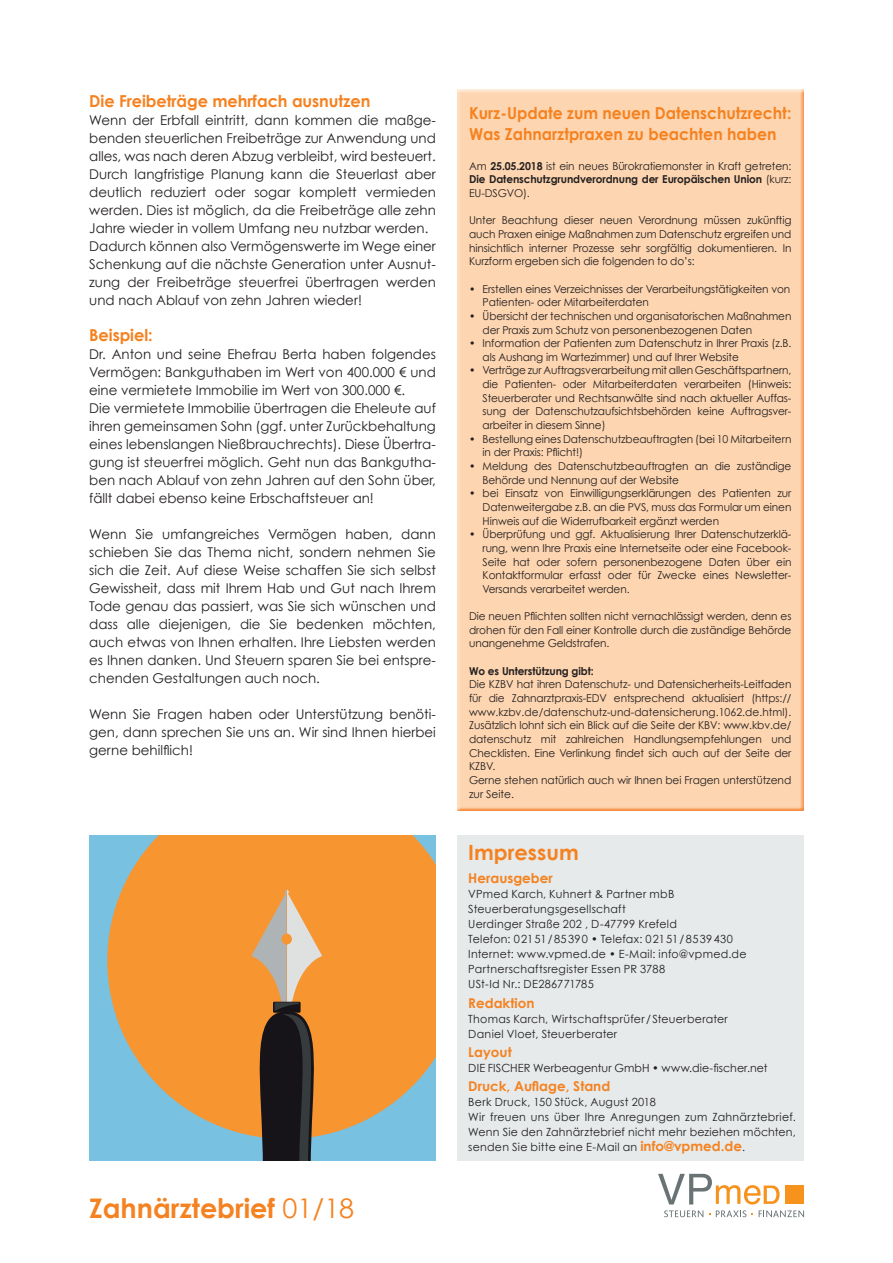
<style>
.page{position:relative;width:893px;height:1263px;background:#fff}
.page>*{position:absolute;margin:0;border:0;box-sizing:border-box;transform-origin:0 0}
.t1{font:700 27px "Century Gothic";color:#f58220}
.t2{font:700 21px "Century Gothic";color:#f58220}
.t3{font:700 16.5px/21px "Century Gothic";color:#f58220;scale:.95 1}
.t4{font:700 16.5px "Century Gothic";color:#f58220}
.t5{font:13.5px/18px "Century Gothic";color:#231f20}
.t6{font:700 13.5px "Century Gothic";color:#f58220}
.t7{font:11.25px/15px "Century Gothic";letter-spacing:.02em;color:#231f20}
.t8{font:10.8px/13.6px "Century Gothic";letter-spacing:-.01em;color:#231f20;text-align:justify}
.t9{font:10.8px/13.6px "Century Gothic";letter-spacing:-.01em;color:#231f20;scale:.96 1}
.t10{font:700 10.8px "Century Gothic";letter-spacing:-.01em;color:#231f20}
.s1{font-weight:400}
.s2{font-weight:700}
.s3{font-weight:700;font-size:13.5px;color:#f58220}
</style>
<div class="page">
<svg style="left:664px;top:1210px;width:39px;height:7px"></svg>
<svg style="left:716px;top:1210px;width:30px;height:7px"></svg>
<svg style="left:759px;top:1210px;width:45px;height:7px"></svg>
<div style="left:786px;top:1185px;width:18px;height:19px;background:#f7931d"></div>
<svg style="left:658px;top:1174px;width:122px;height:30px"></svg>
<div style="left:457px;top:836px;width:347px;height:325px;background:#e6eaeb"></div>
<div style="left:457px;top:89px;width:347px;height:722px;background:#fdd5b0"></div>
<svg style="left:89px;top:836px;width:347px;height:325px;background:#d5a05e"></svg>
<svg style="left:247px;top:890px;width:80px;height:271px;background:#9d744a"></svg>
<h3 class="t4" style="left:89px;top:91px;width:283px">Die Freibeträge mehrfach ausnutzen</h3>
<p class="t5" style="left:89px;top:111px;width:348px">Wenn der Erbfall eintritt, dann kommen die maßge&shy;benden steuerlichen Freibeträge zur Anwendung und alles, was nach deren Abzug verbleibt, wird besteuert.<br>Durch langfristige Planung kann die Steuerlast aber deutlich reduziert oder sogar komplett vermieden werden. Dies ist möglich, da die Freibeträge alle zehn Jahre wieder in vollem Umfang neu nutzbar werden.<br>Dadurch können also Vermögenswerte im Wege einer Schenkung auf die nächste Generation unter Ausnut&shy;zung der Freibeträge steuerfrei übertragen werden und nach Ablauf von zehn Jahren wieder!</p>
<h3 class="t4" style="left:89px;top:325px;width:65px">Beispiel:</h3>
<p class="t5" style="left:89px;top:345px;width:348px">Dr. Anton und seine Ehefrau Berta haben folgendes Vermögen: Bankguthaben im Wert von 400.000 € und eine vermietete Immobilie im Wert von 300.000 €.<br>Die vermietete Immobilie übertragen die Eheleute auf ihren gemeinsamen Sohn (ggf. unter Zurückbehaltung eines lebenslangen Nießbrauchrechts). Diese Übertra&shy;gung ist steuerfrei möglich. Geht nun das Bankgutha&shy;ben nach Ablauf von zehn Jahren auf den Sohn über, fällt dabei ebenso keine Erbschaftsteuer an!</p>
<p class="t5" style="left:89px;top:525px;width:348px;text-align:justify">Wenn Sie umfangreiches Vermögen haben, dann schieben Sie das Thema nicht, sondern nehmen Sie sich die Zeit. Auf diese Weise schaffen Sie sich selbst Gewissheit, dass mit Ihrem Hab und Gut nach Ihrem Tode genau das passiert, was Sie sich wünschen und dass alle diejenigen, die Sie bedenken möchten, auch etwas von Ihnen erhalten. Ihre Liebsten werden es Ihnen danken. Und Steuern sparen Sie bei entspre&shy;chenden Gestaltungen auch noch.</p>
<p class="t5" style="left:89px;top:705px;width:348px;text-align:justify">Wenn Sie Fragen haben oder Unterstützung benöti&shy;gen, dann sprechen Sie uns an. Wir sind Ihnen hierbei gerne behilflich!</p>
<h1 class="t1" style="left:89px;top:1191px;width:266px">Zahnärztebrief <span class="s1">01/18</span></h1>
<h3 class="t3" style="left:469px;top:102px;width:341px">Kurz-Update zum neuen Datenschutzrecht:<br>Was Zahnarztpraxen zu beachten haben</h3>
<p class="t8" style="left:469px;top:159px;width:324px">Am <span class="s2">25.05.2018</span> ist ein neues Bürokratiemonster in Kraft getreten:<br><span class="s2">Die Datenschutzgrundverordnung der Europäischen Union</span> (kurz:<br>EU-DSGVO).</p>
<p class="t8" style="left:469px;top:213px;width:324px">Unter Beachtung dieser neuen Verordnung müssen zukünftig auch Praxen einige Maßnahmen zum Datenschutz ergreifen und hinsichtlich interner Prozesse sehr sorgfältig dokumentieren. In Kurzform ergeben sich die folgenden to do’s:</p>
<p class="t8" style="left:483px;top:282px;width:309px;text-indent:-14px">• Erstellen eines Verzeichnisses der Verarbeitungstätig keiten von<br>Patienten- oder Mitarbeiterdaten</p>
<p class="t9" style="left:483px;top:309px;width:323px;text-indent:-13px">• Übersicht der technischen und organisatorischen Maßnahmen der Praxis zum Schutz von personenbezogenen Daten</p>
<p class="t8" style="left:483px;top:336px;width:310px;text-indent:-14px">• Information der Patienten zum Datenschutz in Ihrer Praxis (z.B. als Aushang im Wartezimmer) und auf Ihrer Website</p>
<p class="t8" style="left:483px;top:364px;width:310px;text-indent:-14px">• Verträge zur Auftragsverarbeitung mit allen Geschäftspartnern, die Patienten- oder Mitarbeiterdaten verarbeiten (Hinweis:<br>Steuerberater und Rechtsanwälte sind nach aktueller Auffas&shy;sung der Datenschutzaufsichtsbehörden keine Auftragsver&shy;arbeiter in diesem Sinne)</p>
<p class="t8" style="left:483px;top:432px;width:310px;text-indent:-14px">• Bestellung eines Datenschutzbeauftragten (bei 10 Mitarbeitern in der Praxis: Pflicht!)</p>
<p class="t8" style="left:483px;top:459px;width:310px;text-indent:-14px">• Meldung des Datenschutzbeauftragten an die zuständige<br>Behörde und Nennung auf der Website</p>
<p class="t8" style="left:483px;top:486px;width:310px;text-indent:-14px">• bei Einsatz von Einwilligungserklärungen des Patienten zur Datenweitergabe z.B. an die PVS, muss das Formular um einen Hinweis auf die Widerrufbarkeit ergänzt werden</p>
<p class="t8" style="left:483px;top:527px;width:310px;text-indent:-14px">• Überprüfung und ggf. Aktualisierung Ihrer Datenschutzerklä&shy;rung, wenn Ihre Praxis eine Internetseite oder eine Facebook-Seite hat oder sofern personenbezogene Daten über ein Kontaktformular erfasst oder für Zwecke eines Newsletter-Versands verarbeitet werden.</p>
<p class="t8" style="left:469px;top:609px;width:324px">Die neuen Pflichten sollten nicht vernachlässigt werden, denn es drohen für den Fall einer Kontrolle durch die zuständige Behörde unangenehme Geldstrafen.</p>
<p class="t10" style="left:469px;top:664px;width:126px">Wo es Unterstützung gibt:</p>
<p class="t8" style="left:469px;top:677px;width:324px;text-align:left">Die KZBV hat ihren Datenschutz- und Datensicherheits-Leitfaden für die Zahnarztpraxis-EDV entsprechend aktualisiert (https:// www.kzbv.de/datenschutz-und-datensicherung.1062.de.html).<br>Zusätzlich lohnt sich ein Blick auf die Seite der KBV: www.kbv.de/ datenschutz mit zahlreichen Handlungsempfehlungen und Checklisten. Eine Verlinkung findet sich auch auf der Seite der KZBV.<br>Gerne stehen natürlich auch wir Ihnen bei Fragen unterstützend zur Seite.</p>
<h2 class="t2" style="left:468px;top:839px;width:112px">Impressum</h2>
<p class="t6" style="left:468px;top:870px;width:86px">Herausgeber</p>
<p class="t7" style="left:468px;top:887px;width:280px">VPmed Karch, Kuhnert &amp; Partner mbB Steuerberatungsgesellschaft<br>Uerdinger Straße 202 , D-47799 Krefeld<br>Telefon: 0 21 51 / 85 39 0 • Telefax: 0 21 51 / 85 39 430<br>Internet: www.vpmed.de • E-Mail: info@vpmed.de Partnerschaftsregister Essen PR 3788<br>USt-Id Nr.: DE286771785</p>
<p class="t6" style="left:468px;top:994px;width:68px">Redaktion</p>
<p class="t7" style="left:468px;top:1011px;width:261px">Thomas Karch, Wirtschaftsprüfer / Steuerberater<br>Daniel Vloet, Steuerberater</p>
<p class="t6" style="left:468px;top:1043px;width:45px">Layout</p>
<p class="t7" style="left:468px;top:1060px;width:301px">DIE FISCHER Werbeagentur GmbH • www.die-fischer.net</p>
<p class="t6" style="left:468px;top:1078px;width:144px">Druck, Auflage, Stand</p>
<p class="t7" style="left:468px;top:1094px;width:329px">Berk Druck, 150 Stück, August 2018<br>Wir freuen uns über Ihre Anregungen zum Zahnärztebrief.<br>Wenn Sie den Zahnärztebrief nicht mehr beziehen möchten, senden Sie bitte eine E-Mail an <span class="s3">info@vpmed.de</span>.</p>
</div>
